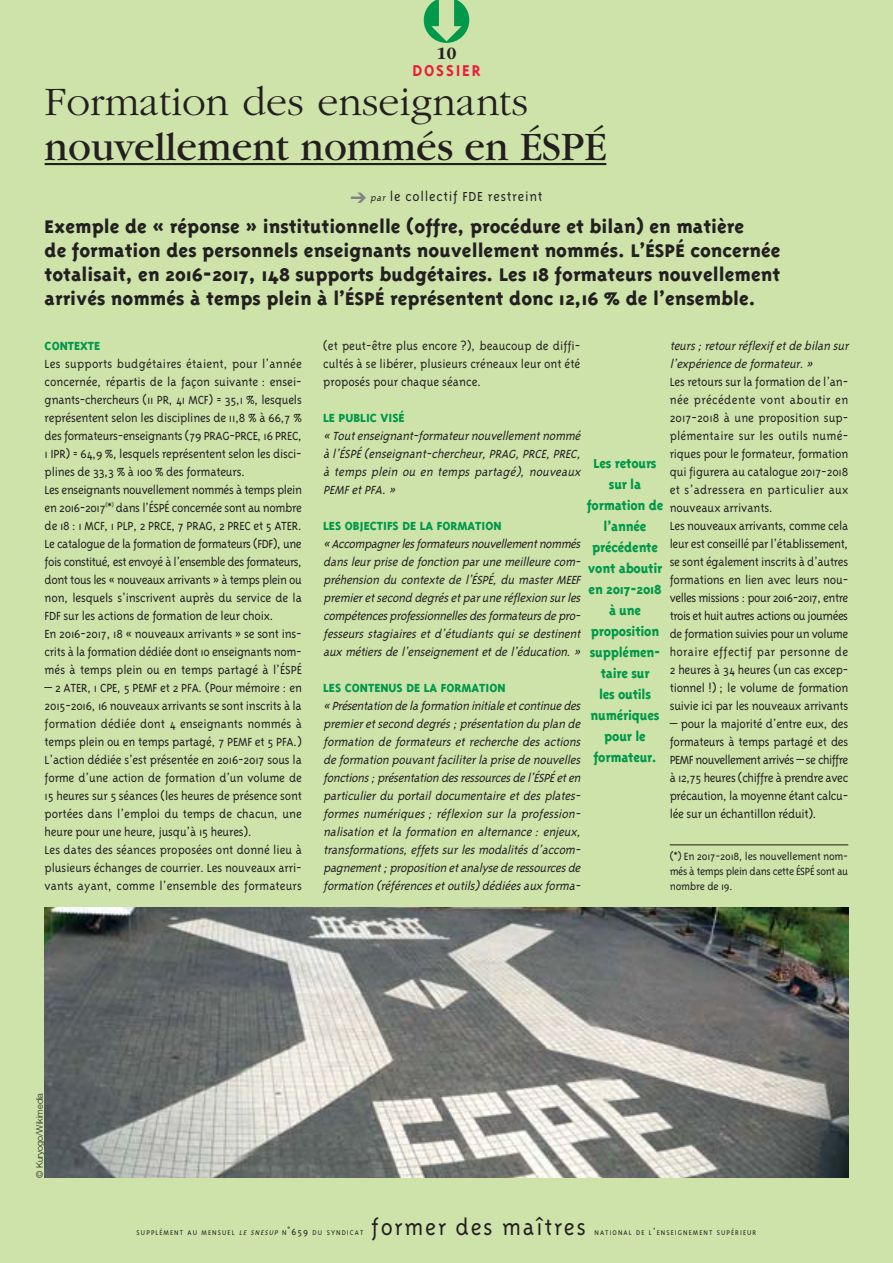
<style>
.page{position:relative;width:893px;height:1263px;background:#cde3aa}
.page>*{position:absolute;margin:0;border:0;box-sizing:border-box;transform-origin:0 0}
.t1{font:42px/45px "Garamond";color:#231f20}
.t2{font:300 25.5px "Triplex";letter-spacing:.07em;color:#231f20}
.t3{font:800 21px/24px "Triplex";color:#231f20}
.t4{font:700 18px "Triplex";letter-spacing:.1em;color:#ed1a3a}
.t5{font:700 18px "Garamond";color:#231f20}
.t6{font:800 15px/21px "Triplex";letter-spacing:-.015em;color:#00984a;text-align:center;scale:.95 1}
.t7{font:300 15px "Triplex";letter-spacing:.05em;color:#231f20}
.t8{font:300 13.5px/18px "Triplex";letter-spacing:-.015em;color:#231f20}
.t9{font:italic 300 13.5px/18px "Triplex";letter-spacing:-.015em;color:#231f20}
.t10{font:300 12px/15px "Triplex";letter-spacing:-.03em;color:#231f20;text-align:justify}
.t11{font:300 9px "Helvetica Neue";color:#231f20}
.t12{font:300 7.8px "Triplex";letter-spacing:.135em;color:#231f20}
.s1{font-weight:300}
.s2{font-style:italic;font-size:10.5px}
.s3{font-weight:800;color:#00984a}
.s4{font-weight:800;font-style:normal;color:#00984a}
.s5{font-style:italic}
.s6{font-size:10.5px}
</style>
<div class="page">
<hr style="left:45px;top:163px;width:561px;height:2px;background:#231f20">
<hr style="left:670px;top:844px;width:178px;height:1px;background:#231f20">
<img style="left:45px;top:908px;width:803px;height:270px">
<p class="t5" style="left:436px;top:47px;width:22px">10</p>
<p class="t1" style="left:45px;top:82px;width:563px"><span class="s1">Formation des enseignants </span>nouvellement nommés en ÉSPÉ</p>
<p class="t4" style="left:412px;top:63px;width:70px">DOSSIER</p>
<p class="t7" style="left:370px;top:191px;width:174px"><span class="s2">par</span> le collectif FDE restreint</p>
<p class="t3" style="left:45px;top:217px;width:737px">Exemple de « réponse » institutionnelle (offre, procédure et bilan) en matière<br>de formation des personnels enseignants nouvellement nommés. L’ÉSPÉ concernée totalisait, en 2016-2017, 148 supports budgétaires. Les 18 formateurs nouvellement arrivés nommés à temps plein à l’ÉSPÉ représentent donc 12,16 % de l’ensemble.</p>
<p class="t8" style="left:45px;top:338px;width:259px"><span class="s3">CONTEXTE<br></span>Les supports budgétaires étaient, pour l’année concernée, répartis de la façon suivante : ensei&shy;gnants-chercheurs (11 PR, 41 MCF) = 35,1 %, lesquels représentent selon les disciplines de 11,8 % à 66,7 % des formateurs-enseignants (79 PRAG-PRCE, 16 PREC, 1 IPR) = 64,9 %, lesquels représentent selon les disci&shy;plines de 33,3 % à 100 % des formateurs.<br>Les enseignants nouvellement nommés à temps plein en 2016-2017<sup>(</sup>*<sup>)</sup> dans l’ÉSPÉ concernée sont au nombre de 18 : 1 MCF, 1 PLP, 2 PRCE, 7 PRAG, 2 PREC et 5 ATER.<br>Le catalogue de la formation de formateurs (FDF), une fois constitué, est envoyé à l’ensemble des formateurs, dont tous les « nouveaux arrivants » à temps plein ou non, lesquels s’inscrivent auprès du service de la FDF sur les actions de formation de leur choix.<br>En 2016-2017, 18 « nouveaux arrivants » se sont ins&shy;crits à la formation dédiée dont 10 enseignants nom&shy;més à temps plein ou en temps partagé à l’ÉSPÉ</p>
<p class="t8" style="left:45px;top:680px;width:259px">– 2 ATER, 1 CPE, 5 PEMF et 2 PFA. (Pour mémoire : en 2015-2016, 16 nouveaux arrivants se sont inscrits à la formation dédiée dont 4 enseignants nommés à temps plein ou en temps partagé, 7 PEMF et 5 PFA.)<br>L’action dédiée s’est présentée en 2016-2017 sous la forme d’une action de formation d’un volume de 15 heures sur 5 séances (les heures de présence sont portées dans l’emploi du temps de chacun, une heure pour une heure, jusqu’à 15 heures).<br>Les dates des séances proposées ont donné lieu à plusieurs échanges de courrier. Les nouveaux arri&shy;vants ayant, comme l’ensemble des formateurs</p>
<p class="t8" style="left:323px;top:338px;width:259px;text-align:justify">(et peut-être plus encore ?), beaucoup de diffi&shy;cultés à se libérer, plusieurs créneaux leur ont été proposés pour chaque séance.</p>
<p class="t9" style="left:323px;top:410px;width:261px"><span class="s4">LE PUBLIC VISÉ<br></span>« Toutenseignant-formateurnouvellementnommé à l’ÉSPÉ (enseignant-chercheur,PRAG,PRCE,PREC, à temps plein ou en temps partagé), nouveaux PEMFetPFA.»</p>
<p class="t9" style="left:323px;top:518px;width:261px"><span class="s4">LES OBJECTIFS DE LA FORMATION<br></span>« Accompagnerlesformateursnouvellementnommés dansleurprise de fonction parune meilleure com&shy;préhension du contexte de l’ÉSPÉ, du master MEEF premieretsecond degrésetparune réflexion surles compétencesprofessionnellesdesformateursdepro&shy;fesseurs stagiaires et d’étudiants qui se destinent aux métiersde l’enseignementetde l’éducation.»</p>
<p class="t9" style="left:323px;top:680px;width:261px"><span class="s4">LES CONTENUS DE LA FORMATION<br></span>« Présentation dela formation initialeetcontinuedes premieretsecond degrés ;présentation du plan de formation de formateurs et recherche des actions de formation pouvantfaciliterla prise de nouvelles fonctions ;présentation desressourcesdel’ÉSPÉ eten particulier du portail documentaire et des plates&shy;formes numériques ; réflexion sur la profession - nalisation et la formation en alternance : enjeux, transformations, effets sur les modalités d’accom&shy;pagnement ;proposition etanalyse de ressourcesde formation (référencesetoutils)dédiéesaux forma-</p>
<p class="t8" style="left:670px;top:338px;width:183px"><span class="s5">teurs ;retourréflexif etde bilan sur l’expérience de formateur.»<br></span>Les retours sur la formation de l’an&shy;née précédente vont aboutir en 2017-2018 à une proposition sup&shy;plémentaire sur les outils numé&shy;riques pour le formateur, formation qui figurera au catalogue 2017-2018 et s’adressera en particulier aux nouveaux arrivants.<br>Les nouveaux arrivants, comme cela leur est conseillé par l’établissement, se sont également inscrits à d’autres formations en lien avec leurs nou&shy;velles missions : pour 2016-2017, entre trois et huit autres actions ou journées de formation suivies pour un volume horaire effectif par personne de 2 heures à 34 heures (un cas excep&shy;tionnel !) ; le volume de formation suivie ici par les nouveaux arrivants</p>
<p class="t8" style="left:670px;top:716px;width:180px;text-align:justify">– pour la majorité d’entre eux, des formateurs à temps partagé et des PEMF nouvellement arrivés – se chiffre à 12,75 heures (chiffre à prendre avec précaution, la moyenne étant calcu&shy;lée sur un échantillon réduit).</p>
<p class="t10" style="left:670px;top:850px;width:180px">(*) En 2017-2018, les nouvellement nom&shy;més à temps plein dans cette ÉSPÉ sont au nombre de 19.</p>
<p class="t6" style="left:587px;top:454px;width:82px">Les retours sur la formation de l’année précédente vont aboutir en 2017-2018 à une proposition supplémen&shy;taire sur<br>les outils numériques pour le formateur.</p>
<p class="t11" style="left:34px;top:1178px;width:87px;rotate:-90deg">© Kuryogo/Wikimedia</p>
<p class="t12" style="left:137px;top:1230px;width:228px">SUPPLÉMENT AU MENSUEL <span class="s5">LE SNESUP</span> N<span class="s6">˚659</span> DU SYNDICAT</p>
<p class="t2" style="left:371px;top:1218px;width:216px">former des maîtres</p>
<p class="t12" style="left:594px;top:1230px;width:163px">NATIONAL DE L<span class="s6">’</span>ENSEIGNEMENT SUPÉRIEUR</p>
</div>
